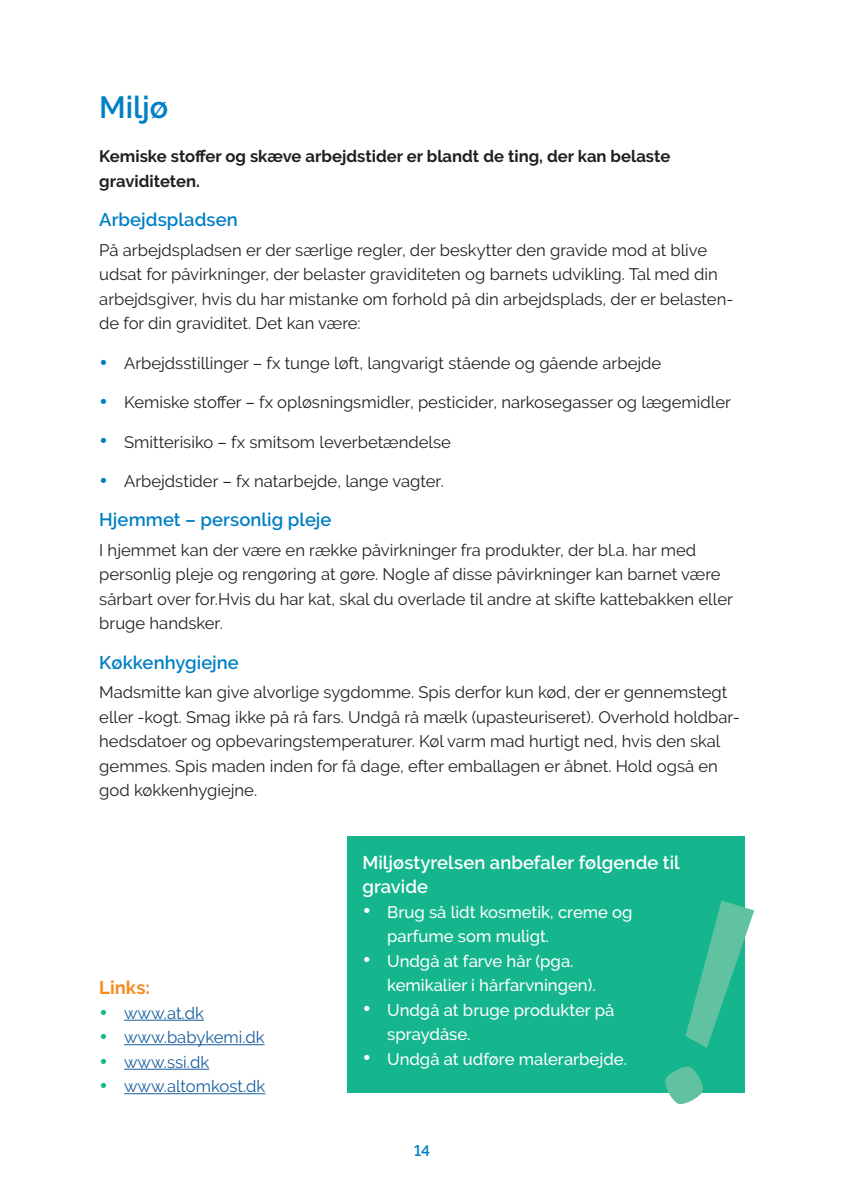
<style>
.page{position:relative;width:844px;height:1191px;background:#fff}
.page>*{position:absolute;margin:0;border:0;box-sizing:border-box;transform-origin:0 0}
.N1{font:600 30.62px "Raleway";letter-spacing:-.005em;color:#007fc5}
.N2{font:600 18.38px "Raleway";letter-spacing:.005em;color:#007fc5}
.Boks_rubrik_hvid{font:600 18.38px/24.5px "Raleway";color:#fff}
.Links{font:700 18.38px "Raleway";letter-spacing:.005em;color:#f68b1f}
.Body_luft{font:16.62px/24.5px "Raleway";color:#231f20}
.Body{font:16.62px/24.5px "Raleway";color:#231f20}
.t1{font:500 16.62px/24.5px "Raleway";color:#fff}
.Manchet{font:700 16.62px/24.5px "Raleway";color:#231f20}
.t2{font:16.62px "Raleway";color:#175d9e}
.t3{font:600 15.4px "Raleway";color:#007fc5}
.s1{font-weight:700;font-size:24.5px;color:#007fc5}
.s2{font-weight:700;font-size:24.5px;color:#15b68d}
.s3{font-weight:700;font-size:24.5px}
</style>
<div class="page">
<div style="left:347px;top:836px;width:397px;height:256px;background:#15b68d"></div>
<svg style="left:663px;top:900px;width:91px;height:204px"></svg>
<hr style="left:124px;top:1019px;width:80px;height:1px;background:#175d9e">
<hr style="left:124px;top:1044px;width:141px;height:1px;background:#175d9e">
<hr style="left:124px;top:1068px;width:85px;height:1px;background:#175d9e">
<hr style="left:124px;top:1093px;width:141px;height:1px;background:#175d9e">
<h1 class="N1" style="left:99px;top:90px;width:70px">Miljø</h1>
<p class="Manchet" style="left:99px;top:144px;width:572px">Kemiske stoffer og skæve arbejdstider er blandt de ting, der kan belaste graviditeten.</p>
<h2 class="N2" style="left:99px;top:209px;width:140px">Arbejdspladsen</h2>
<p class="Body_luft" style="left:99px;top:238px;width:635px">På arbejdspladsen er der særlige regler, der beskytter den gravide mod at blive udsat for påvirkninger, der belaster graviditeten og barnets udvikling. Tal med din arbejdsgiver, hvis du har mistanke om forhold på din arbejdsplads, der er belasten&shy;de for din graviditet. Det kan være:</p>
<p class="Body_luft" style="left:99px;top:350px;width:563px"><span class="s1">•</span> Arbejdsstillinger – fx tunge løft, langvarigt stående og gående arbejde</p>
<p class="Body_luft" style="left:99px;top:390px;width:633px"><span class="s1">•</span> Kemiske stoffer – fx opløsningsmidler, pesticider, narkosegasser og lægemidler</p>
<p class="Body_luft" style="left:99px;top:429px;width:353px"><span class="s1">•</span> Smitterisiko – fx smitsom leverbetændelse</p>
<p class="Body_luft" style="left:99px;top:469px;width:346px"><span class="s1">•</span> Arbejdstider – fx natarbejde, lange vagter.</p>
<h2 class="N2" style="left:99px;top:509px;width:234px">Hjemmet – personlig pleje</h2>
<p class="Body" style="left:99px;top:537px;width:635px">I hjemmet kan der være en række påvirkninger fra produkter, der bl.a. har med personlig pleje og rengøring at gøre. Nogle af disse påvirkninger kan barnet være sårbart over for.Hvis du har kat, skal du overlade til andre at skifte kattebakken eller bruge handsker.</p>
<h2 class="N2" style="left:99px;top:651px;width:141px">Køkkenhygiejne</h2>
<p class="Body_luft" style="left:99px;top:680px;width:641px">Madsmitte kan give alvorlige sygdomme. Spis derfor kun kød, der er gennemstegt eller -kogt. Smag ikke på rå fars. Undgå rå mælk (upasteuriseret). Overhold holdbar&shy;hedsdatoer og opbevaringstemperaturer. Køl varm mad hurtigt ned, hvis den skal gemmes. Spis maden inden for få dage, efter emballagen er åbnet. Hold også en god køkkenhygiejne.</p>
<p class="Links" style="left:99px;top:977px;width:52px">Links:</p>
<p class="t2" style="left:99px;top:1003px;width:106px"><span class="s2">•</span> www.at.dk</p>
<p class="t2" style="left:99px;top:1028px;width:167px"><span class="s2">•</span> www.babykemi.dk</p>
<p class="t2" style="left:99px;top:1052px;width:111px"><span class="s2">•</span> www.ssi.dk</p>
<p class="t2" style="left:99px;top:1077px;width:168px"><span class="s2">•</span> www.altomkost.dk</p>
<p class="Boks_rubrik_hvid" style="left:362px;top:850px;width:319px">Miljøstyrelsen anbefaler følgende til gravide</p>
<p class="t1" style="left:387px;top:899px;width:247px;text-indent:-25px"><span class="s3">•</span> Brug så lidt kosmetik, creme og parfume som muligt.</p>
<p class="t1" style="left:387px;top:948px;width:210px;text-indent:-25px"><span class="s3">•</span> Undgå at farve hår (pga. kemikalier i hårfarvningen).</p>
<p class="t1" style="left:387px;top:997px;width:229px;text-indent:-25px"><span class="s3">•</span> Undgå at bruge produkter på spraydåse.</p>
<p class="t1" style="left:362px;top:1046px;width:266px"><span class="s3">•</span> Undgå at udføre malerarbejde.</p>
<p class="t3" style="left:414px;top:1141px;width:17px">14</p>
</div>
